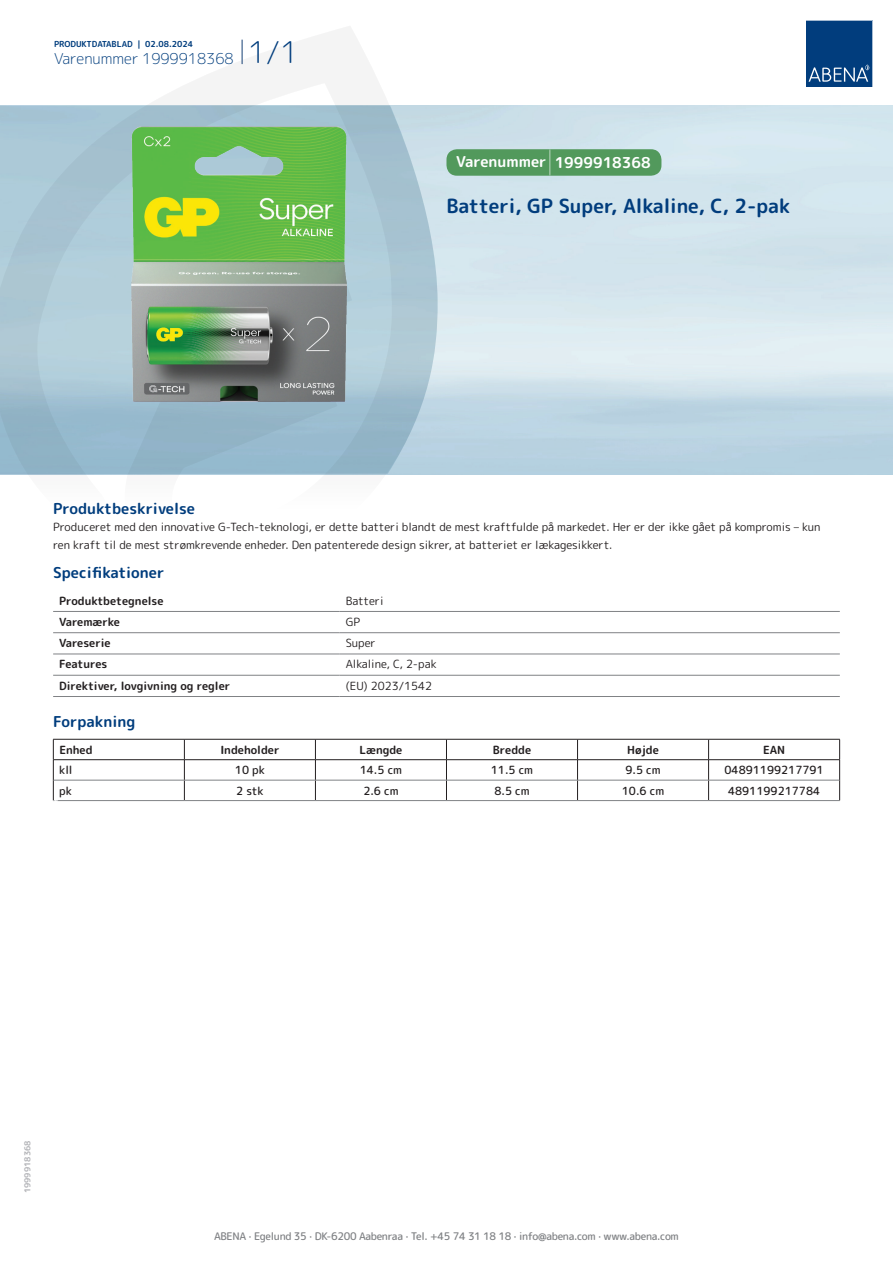
<style>
.page{position:relative;width:893px;height:1263px;background:#fff}
.page>*{position:absolute;margin:0;border:0;box-sizing:border-box;transform-origin:0 0}
.t1{font:700 19.5px "Rounded Mplus 1 c";color:#013d7d}
.t2{font:700 15px "Rounded Mplus 1 c";color:#013d7d}
.t3{font:300 15px "Rounded Mplus 1 c";color:#013d7d}
.t4{font:700 15px "Rounded Mplus 1 c";color:#fff}
.t5{font:11.25px/18px "Rounded Mplus 1 c";color:#231f20}
.t6{font:700 11.25px "Rounded Mplus 1 c";color:#231f20}
.t7{font:500 11.25px "Rounded Mplus 1 c";color:#231f20}
.t8{font:500 10.5px "Rounded Mplus 1 c";letter-spacing:-.03em;color:#808285}
.t9{font:700 10.5px "Rounded Mplus 1 c";color:#fff}
.t10{font:700 8.25px "Rounded Mplus 1 c";color:#013d7d}
.t11{font:700 8.25px "Rounded Mplus 1 c";color:#b2b3b7}
.s1{font-size:30px}
.s2{font-size:25.5px}
</style>
<div class="page">
<svg style="left:0;top:26px;width:439px;height:449px"></svg>
<svg style="left:0;top:106px;width:438px;height:368px;background:#a6c4d2"></svg>
<svg style="left:242px;top:40px;width:1px;height:24px"></svg>
<svg style="left:806px;top:20px;width:67px;height:67px;background:#144b86"></svg>
<img style="left:131px;top:127px;width:216px;height:275px">
<hr style="left:53px;top:611px;width:287px;height:1px;background:#808285">
<hr style="left:340px;top:611px;width:500px;height:1px;background:#808285">
<hr style="left:53px;top:632px;width:287px;height:1px;background:#808285">
<hr style="left:340px;top:632px;width:500px;height:1px;background:#808285">
<hr style="left:53px;top:654px;width:287px;height:1px;background:#808285">
<hr style="left:340px;top:654px;width:500px;height:1px;background:#808285">
<hr style="left:53px;top:675px;width:287px;height:1px;background:#808285">
<hr style="left:340px;top:675px;width:500px;height:1px;background:#808285">
<hr style="left:53px;top:696px;width:287px;height:1px;background:#808285">
<hr style="left:340px;top:696px;width:500px;height:1px;background:#808285">
<hr style="left:53px;top:739px;width:131px;height:1px;background:#231f20">
<hr style="left:184px;top:739px;width:131px;height:1px;background:#231f20">
<hr style="left:315px;top:739px;width:131px;height:1px;background:#231f20">
<hr style="left:446px;top:739px;width:131px;height:1px;background:#231f20">
<hr style="left:577px;top:739px;width:132px;height:1px;background:#231f20">
<hr style="left:709px;top:739px;width:131px;height:1px;background:#231f20">
<hr style="left:53px;top:759px;width:131px;height:1px;background:#231f20">
<hr style="left:184px;top:759px;width:131px;height:1px;background:#231f20">
<hr style="left:315px;top:759px;width:131px;height:1px;background:#231f20">
<hr style="left:446px;top:759px;width:131px;height:1px;background:#231f20">
<hr style="left:577px;top:759px;width:132px;height:1px;background:#231f20">
<hr style="left:709px;top:759px;width:131px;height:1px;background:#231f20">
<svg style="left:53px;top:739px;width:1px;height:61px"></svg>
<svg style="left:184px;top:739px;width:1px;height:61px"></svg>
<svg style="left:315px;top:739px;width:1px;height:61px"></svg>
<svg style="left:446px;top:739px;width:1px;height:61px"></svg>
<svg style="left:577px;top:739px;width:1px;height:61px"></svg>
<svg style="left:708px;top:739px;width:1px;height:61px"></svg>
<svg style="left:839px;top:739px;width:1px;height:61px"></svg>
<hr style="left:54px;top:780px;width:130px;height:1px;background:#808285">
<hr style="left:184px;top:780px;width:131px;height:1px;background:#808285">
<hr style="left:315px;top:780px;width:131px;height:1px;background:#808285">
<hr style="left:446px;top:780px;width:131px;height:1px;background:#808285">
<hr style="left:577px;top:780px;width:132px;height:1px;background:#808285">
<hr style="left:709px;top:780px;width:130px;height:1px;background:#808285">
<hr style="left:53px;top:800px;width:131px;height:1px;background:#808285">
<hr style="left:184px;top:800px;width:131px;height:1px;background:#808285">
<hr style="left:315px;top:800px;width:131px;height:1px;background:#808285">
<hr style="left:446px;top:800px;width:131px;height:1px;background:#808285">
<hr style="left:577px;top:800px;width:132px;height:1px;background:#808285">
<hr style="left:709px;top:800px;width:131px;height:1px;background:#808285">
<div style="left:446px;top:149px;width:215px;height:27px;background:#52995c;border-radius:10px"></div>
<p class="t10" style="left:54px;top:38px;width:141px">PRODUKTDATABLAD | 02.08.2024</p>
<h2 class="t3" style="left:54px;top:48px;width:246px">Varenummer 1999918368 <span class="s1">1/1</span></h2>
<h2 class="t4" style="left:456px;top:152px;width:196px">Varenummer <span class="s2">|</span> 1999918368</h2>
<h1 class="t1" style="left:446px;top:192px;width:345px">Batteri, GP Super, Alkaline, C, 2-pak</h1>
<h2 class="t2" style="left:53px;top:498px;width:143px">Produktbeskrivelse</h2>
<p class="t5" style="left:53px;top:517px;width:769px">Produceret med den innovative G-Tech-teknologi, er dette batteri blandt de mest kraftfulde på markedet. Her er der ikke gået på kompromis – kun ren kraft til de mest strømkrevende enheder. Den patenterede design sikrer, at batteriet er lækagesikkert.</p>
<h2 class="t2" style="left:53px;top:562px;width:113px">Specifikationer</h2>
<p class="t6" style="left:59px;top:592px;width:106px">Produktbetegnelse</p>
<p class="t5" style="left:346px;top:591px;width:39px">Batteri</p>
<p class="t6" style="left:59px;top:614px;width:62px">Varemærke</p>
<p class="t5" style="left:346px;top:613px;width:16px">GP</p>
<p class="t6" style="left:59px;top:635px;width:53px">Vareserie</p>
<p class="t5" style="left:346px;top:634px;width:31px">Super</p>
<p class="t6" style="left:59px;top:656px;width:50px">Features</p>
<p class="t5" style="left:346px;top:655px;width:92px">Alkaline, C, 2-pak</p>
<p class="t6" style="left:59px;top:678px;width:173px">Direktiver, lovgivning og regler</p>
<p class="t5" style="left:346px;top:676px;width:88px">(EU) 2023/1542</p>
<h2 class="t2" style="left:53px;top:710px;width:84px">Forpakning</h2>
<p class="t6" style="left:59px;top:742px;width:35px">Enhed</p>
<p class="t6" style="left:220px;top:742px;width:61px">Indeholder</p>
<p class="t6" style="left:359px;top:742px;width:44px">Længde</p>
<p class="t6" style="left:493px;top:742px;width:40px">Bredde</p>
<p class="t6" style="left:627px;top:742px;width:33px">Højde</p>
<p class="t6" style="left:763px;top:742px;width:24px">EAN</p>
<p class="t7" style="left:59px;top:762px;width:15px">kll</p>
<p class="t7" style="left:235px;top:762px;width:31px">10 pk</p>
<p class="t7" style="left:360px;top:762px;width:44px">14.5 cm</p>
<p class="t7" style="left:491px;top:762px;width:44px">11.5 cm</p>
<p class="t7" style="left:625px;top:762px;width:37px">9.5 cm</p>
<p class="t7" style="left:724px;top:762px;width:101px">04891199217791</p>
<p class="t7" style="left:59px;top:782px;width:14px">pk</p>
<p class="t7" style="left:236px;top:782px;width:29px">2 stk</p>
<p class="t7" style="left:363px;top:782px;width:37px">2.6 cm</p>
<p class="t7" style="left:494px;top:782px;width:37px">8.5 cm</p>
<p class="t7" style="left:622px;top:782px;width:44px">10.6 cm</p>
<p class="t7" style="left:728px;top:782px;width:94px">4891199217784</p>
<p class="t9" style="left:53px;top:796px;width:7px">*</p>
<p class="t11" style="left:22px;top:1193px;width:54px;rotate:-90deg">1999918368</p>
<p class="t8" style="left:214px;top:1229px;width:466px">ABENA · Egelund 35 · DK-6200 Aabenraa · Tel. +45 74 31 18 18 · info@abena.com · www.abena.com</p>
</div>
